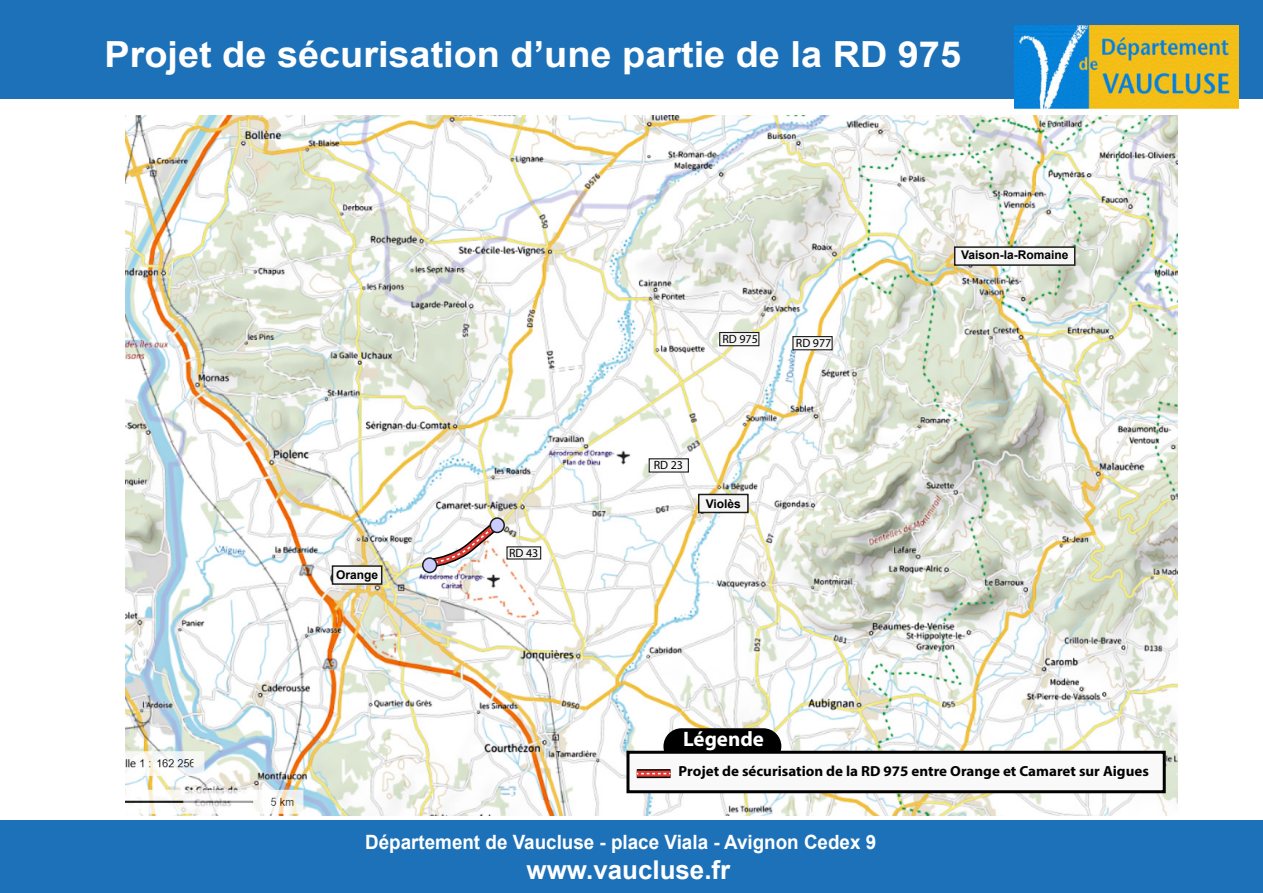
<style>
.page{position:relative;width:1263px;height:893px;background:#fff}
.page>*{position:absolute;margin:0;border:0;box-sizing:border-box;transform-origin:0 0}
.t1{font:700 36px "Arial";color:#fff;scale:1.05 1}
.t2{font:700 25.95px "Arial";color:#fff}
.t3{font:700 21px "Myriad Pro";color:#fff}
.t4{font:700 19.65px "Arial";color:#fff;scale:.96 1}
.t5{font:700 14.55px "Myriad Pro";color:#020202}
.t6{font:700 12px "Arial";color:#010000}
.t7{font:12px "Myriad Pro";color:#000}
</style>
<div class="page">
<img style="left:126px;top:115px;width:1051px;height:701px">
<div style="left:0;top:0;width:1263px;height:98px;background:#1d71b8"></div>
<div style="left:0;top:820px;width:1263px;height:73px;background:#1d71b8"></div>
<img style="left:1015px;top:25px;width:224px;height:83px">
<svg style="left:421px;top:513px;width:88px;height:60px"></svg>
<div style="left:663px;top:728px;width:118px;height:36px;background:#000;border-radius:18px"></div>
<div style="left:626px;top:751px;width:540px;height:42px;background:#f9f9f9;border:3px solid #000"></div>
<div style="left:332px;top:565px;width:50px;height:20px;background:#f5f5f5;border:2px solid #1d1e1c"></div>
<div style="left:423px;top:558px;width:14px;height:14px;background:#ccf;border-radius:50%"></div>
<div style="left:422px;top:557px;width:15px;height:16px;border:2px solid #1d1e1c;border-radius:50%"></div>
<div style="left:490px;top:518px;width:14px;height:14px;background:#ccf;border-radius:50%"></div>
<div style="left:490px;top:517px;width:15px;height:16px;border:2px solid #1d1e1c;border-radius:50%"></div>
<div style="left:954px;top:246px;width:121px;height:20px;background:#f5f5f5;border:2px solid #1d1e1c"></div>
<div style="left:649px;top:458px;width:40px;height:15px;background:#f5f5f5;border:1px solid #1d1e1c"></div>
<svg style="left:506px;top:546px;width:35px;height:14px"></svg>
<div style="left:792px;top:336px;width:41px;height:14px;background:#f5f5f5;border:1px solid #1d1e1c"></div>
<div style="left:719px;top:332px;width:40px;height:14px;background:#f5f5f5;border:1px solid #1d1e1c"></div>
<div style="left:698px;top:494px;width:51px;height:19px;background:#f5f5f5;border:2px solid #1d1e1c"></div>
<svg style="left:628px;top:764px;width:43px;height:19px"></svg>
<h1 class="t1" style="left:104px;top:29px;width:817px">Projet de sécurisation d’une partie de la RD 975</h1>
<p class="t6" style="left:336px;top:567px;width:44px">Orange</p>
<p class="t7" style="left:509px;top:545px;width:31px">RD 43</p>
<p class="t7" style="left:722px;top:332px;width:37px">RD 975</p>
<p class="t7" style="left:796px;top:336px;width:37px">RD 977</p>
<p class="t7" style="left:654px;top:458px;width:31px">RD 23</p>
<p class="t6" style="left:706px;top:495px;width:37px">Violès</p>
<h3 class="t3" style="left:683px;top:725px;width:82px">Légende</h3>
<p class="t6" style="left:961px;top:247px;width:109px">Vaison-la-Romaine</p>
<p class="t5" style="left:678px;top:762px;width:472px">Projet de sécurisation de la RD 975 entre Orange et Camaret sur Aigues</p>
<h3 class="t4" style="left:365px;top:829px;width:534px">Département de Vaucluse - place Viala - Avignon Cedex 9</h3>
<h2 class="t2" style="left:527px;top:852px;width:205px">www.vaucluse.fr</h2>
</div>
